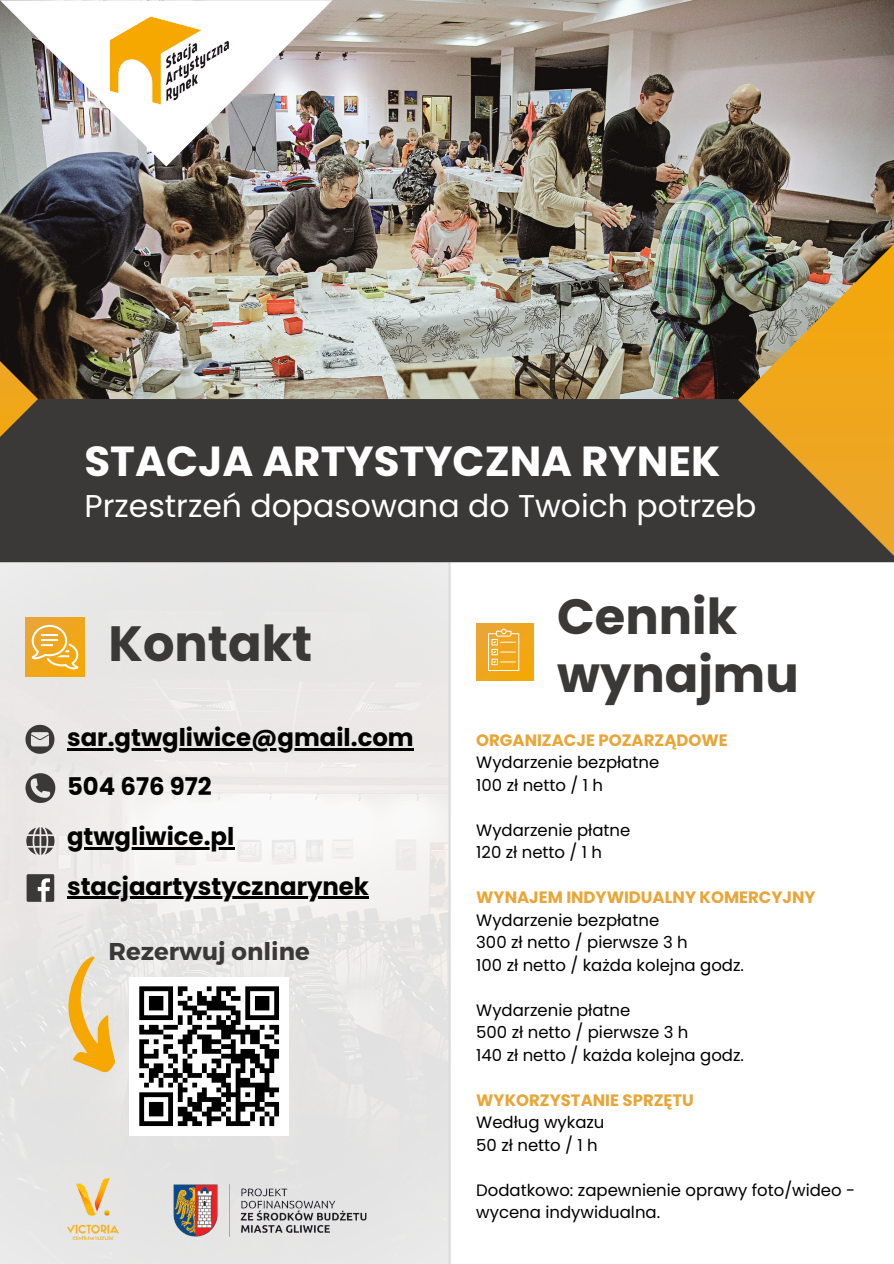
<style>
.page{position:relative;width:894px;height:1264px;background:#fff}
.page>*{position:absolute;margin:0;border:0;box-sizing:border-box;transform-origin:0 0}
.t1{font:700 49.5px/58.5px "Poppins";color:#3b3838}
.t2{font:700 42px "Poppins";color:#fff}
.t3{font:31.5px "Poppins";color:#fff}
.t4{font:700 24.3px/49.5px "Poppins";color:#000}
.t5{font:700 24.3px "Montserrat";color:#3b3838}
.t6{font:16.5px/22.5px "Poppins";color:#000}
.t7{font:700 16.5px "Poppins";color:#e9a537}
</style>
<div class="page">
<img style="left:0;top:562px;width:449px;height:701px">
<img style="left:0;top:0;width:893px;height:399px">
<hr style="left:448px;top:563px;width:2px;height:700px;background:#dbdcdc">
<img style="left:734px;top:183px;width:159px;height:380px">
<img style="left:0;top:0;width:332px;height:166px">
<svg style="left:0;top:399px;width:893px;height:163px;fill:#3b3838"></svg>
<svg style="left:0;top:323px;width:38px;height:152px"></svg>
<img style="left:90px;top:0;width:152px;height:137px">
<img style="left:67px;top:1178px;width:52px;height:61px">
<img style="left:159px;top:1169px;width:222px;height:81px">
<div style="left:130px;top:976px;width:158px;height:159px;background:#fff"></div>
<svg style="left:139px;top:986px;width:141px;height:141px"></svg>
<svg style="left:25px;top:617px;width:59px;height:59px"></svg>
<svg style="left:32px;top:625px;width:46px;height:44px"></svg>
<svg style="left:58px;top:955px;width:58px;height:121px"></svg>
<svg style="left:25px;top:773px;width:30px;height:35px"></svg>
<svg style="left:25px;top:724px;width:29px;height:29px"></svg>
<div style="left:27px;top:874px;width:27px;height:27px;background:#3b3838;border-radius:2px"></div>
<svg style="left:38px;top:878px;width:12px;height:23px"></svg>
<svg style="left:26px;top:827px;width:28px;height:28px"></svg>
<hr style="left:67px;top:748px;width:346px;height:2px;background:#000">
<hr style="left:67px;top:847px;width:167px;height:2px;background:#000">
<hr style="left:67px;top:896px;width:302px;height:3px;background:#000">
<svg style="left:476px;top:624px;width:57px;height:56px"></svg>
<svg style="left:488px;top:628px;width:31px;height:43px"></svg>
<p class="t2" style="left:84px;top:431px;width:637px">STACJA ARTYSTYCZNA RYNEK</p>
<p class="t3" style="left:84px;top:483px;width:673px">Przestrzeń dopasowana do Twoich potrzeb</p>
<p class="t1" style="left:108px;top:614px;width:205px">Kontakt</p>
<p class="t4" style="left:67px;top:712px;width:348px">sar.gtwgliwice@gmail.com<br>504 676 972</p>
<p class="t4" style="left:67px;top:811px;width:169px">gtwgliwice.pl</p>
<p class="t4" style="left:67px;top:861px;width:303px">stacjaartystycznarynek</p>
<p class="t5" style="left:108px;top:935px;width:203px">Rezerwuj online</p>
<h1 class="t1" style="left:557px;top:587px;width:243px">Cennik wynajmu</h1>
<p class="t7" style="left:476px;top:728px;width:253px">ORGANIZACJE POZARZĄDOWE</p>
<h2 class="t6" style="left:476px;top:751px;width:184px">Wydarzenie bezpłatne</h2>
<h3 class="t6" style="left:476px;top:773px;width:128px">100 zł netto / 1 h</h3>
<p class="t6" style="left:476px;top:818px;width:155px">Wydarzenie płatne</p>
<p class="t6" style="left:476px;top:841px;width:127px">120 zł netto / 1 h</p>
<p class="t7" style="left:476px;top:885px;width:341px">WYNAJEM INDYWIDUALNY KOMERCYJNY</p>
<h1 class="t6" style="left:476px;top:908px;width:184px">Wydarzenie bezpłatne</h1>
<p class="t6" style="left:476px;top:931px;width:213px">300 zł netto / pierwsze 3 h</p>
<p class="t6" style="left:476px;top:953px;width:269px">100 zł netto / każda kolejna godz.</p>
<p class="t6" style="left:476px;top:998px;width:155px">Wydarzenie płatne</p>
<p class="t6" style="left:476px;top:1021px;width:213px">500 zł netto / pierwsze 3 h</p>
<h4 class="t6" style="left:476px;top:1043px;width:269px">140 zł netto / każda kolejna godz.</h4>
<h4 class="t7" style="left:476px;top:1088px;width:219px">WYKORZYSTANIE SPRZĘTU</h4>
<p class="t6" style="left:476px;top:1111px;width:130px">Według wykazu</p>
<p class="t6" style="left:476px;top:1133px;width:123px">50 zł netto / 1 h</p>
<p class="t6" style="left:476px;top:1178px;width:380px">Dodatkowo: zapewnienie oprawy foto/wideo - wycena indywidualna.</p>
</div>
